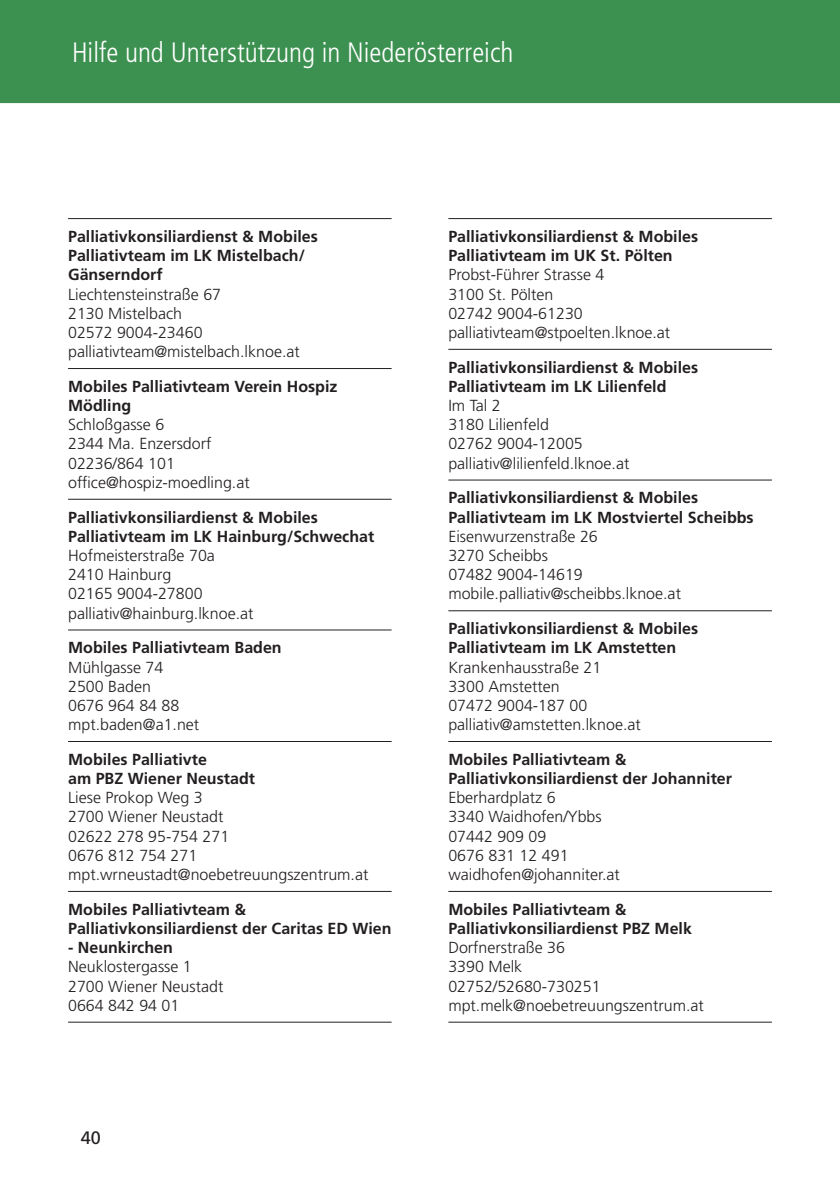
<style>
.page{position:relative;width:840px;height:1191px;background:#fff}
.page>*{position:absolute;margin:0;border:0;box-sizing:border-box;transform-origin:0 0}
.t1{font:300 condensed 28px "Frutiger LT Std";color:#fff}
.t2{font:18px "Frutiger LT Std";color:#231f20}
.t3{font:300 16px/19.2px "Frutiger LT Std";color:#231f20}
.t4{font:700 16px/19.2px "Frutiger LT Std";color:#231f20}
</style>
<div class="page">
<div style="left:0;top:0;width:839px;height:103px;background:#3c9150"></div>
<svg style="left:448px;top:219px;width:323px;height:672px"></svg>
<hr style="left:448px;top:218px;width:323px;height:1px;background:#231f20">
<hr style="left:448px;top:349px;width:323px;height:1px;background:#231f20">
<hr style="left:448px;top:480px;width:323px;height:1px;background:#231f20">
<hr style="left:448px;top:610px;width:323px;height:1px;background:#231f20">
<hr style="left:448px;top:741px;width:323px;height:1px;background:#231f20">
<hr style="left:448px;top:891px;width:323px;height:1px;background:#231f20">
<hr style="left:448px;top:1021px;width:323px;height:1px;background:#231f20">
<svg style="left:68px;top:219px;width:323px;height:672px"></svg>
<hr style="left:68px;top:218px;width:323px;height:1px;background:#231f20">
<hr style="left:68px;top:368px;width:323px;height:1px;background:#231f20">
<hr style="left:68px;top:499px;width:323px;height:1px;background:#231f20">
<hr style="left:68px;top:629px;width:323px;height:1px;background:#231f20">
<hr style="left:68px;top:741px;width:323px;height:1px;background:#231f20">
<hr style="left:68px;top:891px;width:323px;height:1px;background:#231f20">
<hr style="left:68px;top:1021px;width:323px;height:1px;background:#231f20">
<h1 class="t1" style="left:72px;top:36px;width:442px">Hilfe und Unterstützung in Niederösterreich</h1>
<p class="t4" style="left:68px;top:227px;width:251px">Palliativkonsiliardienst &amp; Mobiles<br>Palliativteam im LK Mistelbach/<br>Gänserndorf</p>
<p class="t3" style="left:68px;top:285px;width:233px">Liechtensteinstraße 67<br>2130 Mistelbach<br>02572 9004-23460 palliativteam@mistelbach.lknoe.at</p>
<p class="t4" style="left:68px;top:377px;width:271px">Mobiles Palliativteam Verein Hospiz<br>Mödling</p>
<p class="t3" style="left:68px;top:415px;width:183px">Schloßgasse 6<br>2344 Ma. Enzersdorf<br>02236/864 101 office@hospiz-moedling.at</p>
<p class="t4" style="left:68px;top:507px;width:307px">Palliativkonsiliardienst &amp; Mobiles<br>Palliativteam im LK Hainburg/Schwechat</p>
<p class="t3" style="left:68px;top:546px;width:187px">Hofmeisterstraße 70a<br>2410 Hainburg<br>02165 9004-27800 palliativ@hainburg.lknoe.at</p>
<p class="t4" style="left:68px;top:638px;width:215px">Mobiles Palliativteam Baden</p>
<p class="t3" style="left:68px;top:657px;width:133px">Mühlgasse 74<br>2500 Baden<br>0676 964 84 88 mpt.baden@a1.net</p>
<p class="t4" style="left:68px;top:749px;width:188px">Mobiles Palliativte<br>am PBZ Wiener Neustadt</p>
<p class="t3" style="left:68px;top:788px;width:301px">Liese Prokop Weg 3<br>2700 Wiener Neustadt<br>02622 278 95-754 271<br>0676 812 754 271 mpt.wrneustadt@noebetreuungszentrum.at</p>
<p class="t4" style="left:68px;top:899px;width:325px">Mobiles Palliativteam &amp;<br>Palliativkonsiliardienst der Caritas ED Wien</p>
<p class="t4" style="left:68px;top:938px;width:106px">- Neunkirchen</p>
<p class="t3" style="left:68px;top:957px;width:157px">Neuklostergasse 1<br>2700 Wiener Neustadt<br>0664 842 94 01</p>
<p class="t2" style="left:81px;top:1127px;width:22px">40</p>
<p class="t4" style="left:448px;top:227px;width:251px">Palliativkonsiliardienst &amp; Mobiles<br>Palliativteam im UK St. Pölten</p>
<p class="t3" style="left:448px;top:265px;width:223px">Probst-Führer Strasse 4<br>3100 St. Pölten<br>02742 9004-61230 palliativteam@stpoelten.lknoe.at</p>
<p class="t4" style="left:448px;top:357px;width:251px">Palliativkonsiliardienst &amp; Mobiles<br>Palliativteam im LK Lilienfeld</p>
<p class="t3" style="left:448px;top:396px;width:182px">Im Tal 2<br>3180 Lilienfeld<br>02762 9004-12005 palliativ@lilienfeld.lknoe.at</p>
<p class="t4" style="left:448px;top:488px;width:306px">Palliativkonsiliardienst &amp; Mobiles<br>Palliativteam im LK Mostviertel Scheibbs</p>
<p class="t3" style="left:448px;top:527px;width:234px">Eisenwurzenstraße 26<br>3270 Scheibbs<br>07482 9004-14619 mobile.palliativ@scheibbs.lknoe.at</p>
<p class="t4" style="left:448px;top:619px;width:251px">Palliativkonsiliardienst &amp; Mobiles<br>Palliativteam im LK Amstetten</p>
<p class="t3" style="left:448px;top:657px;width:194px">Krankenhausstraße 21<br>3300 Amstetten<br>07472 9004-187 00 palliativ@amstetten.lknoe.at</p>
<p class="t4" style="left:448px;top:749px;width:285px">Mobiles Palliativteam &amp;<br>Palliativkonsiliardienst der Johanniter</p>
<p class="t3" style="left:448px;top:788px;width:173px">Eberhardplatz 6<br>3340 Waidhofen/Ybbs<br>07442 909 09<br>0676 831 12 491 waidhofen@johanniter.at</p>
<p class="t4" style="left:448px;top:899px;width:245px">Mobiles Palliativteam &amp;<br>Palliativkonsiliardienst PBZ Melk</p>
<p class="t3" style="left:448px;top:938px;width:257px">Dorfnerstraße 36<br>3390 Melk<br>02752/52680-730251 mpt.melk@noebetreuungszentrum.at</p>
</div>
